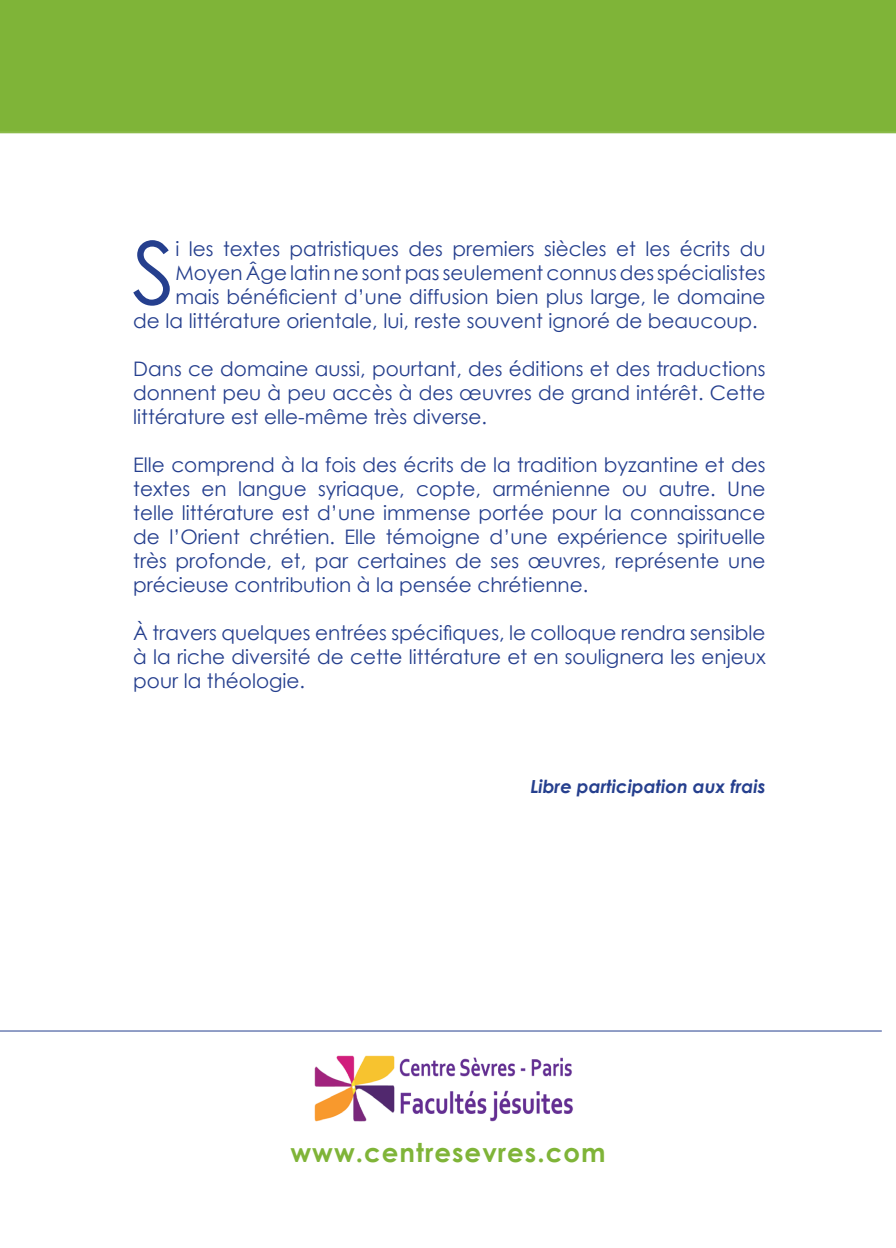
<style>
.page{position:relative;width:896px;height:1248px;background:#fff}
.page>*{position:absolute;margin:0;border:0;box-sizing:border-box;transform-origin:0 0}
.t1{font:86.8px "Century Gothic";color:#253f8e}
.t2{font:700 26px "Century Gothic";letter-spacing:.04em;color:#7fb438}
.t3{font:20px/24px "Century Gothic";color:#253f8e;text-align:justify}
.t4{font:italic 700 18px "Century Gothic";color:#253f8e}
</style>
<div class="page">
<div style="left:0;top:0;width:896px;height:133px;background:#7fb438"></div>
<img style="left:314px;top:1055px;width:259px;height:67px">
<hr style="left:0;top:1030px;width:882px;height:1px;background:#253f8e">
<p class="t1" style="left:132px;top:212px;width:45px">S</p>
<p class="t3" style="left:175px;top:236px;width:592px">i les textes patristiques des premiers siècles et les écrits du</p>
<p class="t3" style="left:175px;top:260px;width:592px">Moyen Âge latin ne sont pas seulement connus des spécialistes</p>
<p class="t3" style="left:175px;top:284px;width:592px">mais bénéficient d’une diffusion bien plus large, le domaine</p>
<p class="t3" style="left:133px;top:308px;width:626px">de la littérature orientale, lui, reste souvent ignoré de beaucoup.</p>
<p class="t3" style="left:133px;top:356px;width:634px">Dans ce domaine aussi, pourtant, des éditions et des traductions donnent peu à peu accès à des œuvres de grand intérêt. Cette littérature est elle-même très diverse.</p>
<p class="t3" style="left:133px;top:452px;width:634px">Elle comprend à la fois des écrits de la tradition byzantine et des textes en langue syriaque, copte, arménienne ou autre. Une telle littérature est d’une immense portée pour la connaissance de l’Orient chrétien. Elle témoigne d’une expérience spirituelle très profonde, et, par certaines de ses œuvres, représente une précieuse contribution à la pensée chrétienne.</p>
<p class="t3" style="left:133px;top:620px;width:634px">À travers quelques entrées spécifiques, le colloque rendra sensible à la riche diversité de cette littérature et en soulignera les enjeux pour la théologie.</p>
<p class="t4" style="left:530px;top:772px;width:237px">Libre participation aux frais</p>
<p class="t2" style="left:290px;top:1132px;width:317px">www.centresevres.com</p>
</div>
